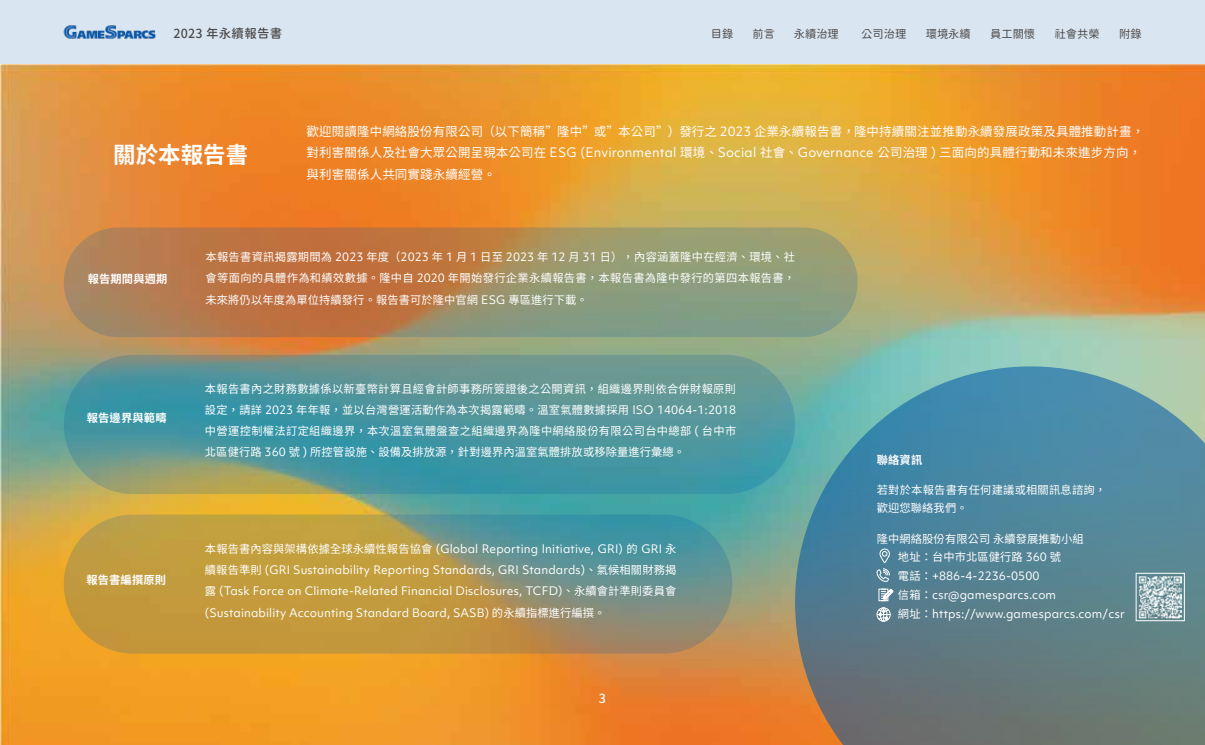
<style>
.page{position:relative;width:1205px;height:745px;background:#fff}
.page>*{position:absolute;margin:0;border:0;box-sizing:border-box;transform-origin:0 0}
.t1{font:700 22.5px "Noto Sans CJ Ktc";color:#fff}
.t2{font:12.5px/21.2px "Noto Sans CJ Ktc";letter-spacing:.01em;color:#fff}
.t3{font:12.5px "Gen Sen Rounded TW M";letter-spacing:.02em;color:#4c4948}
.t4{font:500 12.5px "Noto Sans CJ Ktc";color:#fff}
.t5{font:11.25px/21.2px "Noto Sans CJ Ktc";letter-spacing:.01em;color:#fff;text-align:justify}
.t6{font:11.25px/21.2px "Objektiv Mk 1";letter-spacing:.01em;color:#fff;text-align:justify}
.t7{font:11.25px "Gen Sen Rounded TW R";color:#4c4948}
.t8{font:700 11.25px "Noto Sans CJ Ktc";letter-spacing:.015em;color:#fff}
.s1{font-family:"Objektiv Mk 1"}
.s2{font-family:"Noto Sans CJ Ktc"}
</style>
<div class="page">
<img style="left:0;top:64px;width:1205px;height:680px">
<div style="left:0;top:0;width:1205px;height:64px;background:#d9e5f1"></div>
<img style="left:63px;top:25px;width:93px;height:15px">
<svg style="left:795px;top:366px;width:410px;height:378px;background:#5b8792"></svg>
<svg style="left:64px;top:227px;width:793px;height:110px;background:#a5885e"></svg>
<svg style="left:64px;top:354px;width:731px;height:139px;background:#559698"></svg>
<svg style="left:64px;top:514px;width:668px;height:139px;background:#a29659"></svg>
<svg style="left:881px;top:588px;width:12px;height:13px"></svg>
<div style="left:876px;top:607px;width:14px;height:14px;border:1px solid #fff;border-radius:50%"></div>
<svg style="left:877px;top:607px;width:13px;height:14px"></svg>
<svg style="left:876px;top:548px;width:14px;height:34px"></svg>
<div style="left:1136px;top:572px;width:48px;height:48px;border:1px solid #fff"></div>
<img style="left:1139px;top:575px;width:42px;height:43px">
<p class="t3" style="left:173px;top:26px;width:110px">2023 年永續報告書</p>
<p class="t7" style="left:711px;top:28px;width:24px">目錄</p>
<p class="t7" style="left:752px;top:28px;width:24px">前言</p>
<p class="t7" style="left:794px;top:28px;width:46px">永續治理</p>
<p class="t7" style="left:861px;top:28px;width:46px">公司治理</p>
<p class="t7" style="left:926px;top:28px;width:46px">環境永續</p>
<p class="t7" style="left:990px;top:28px;width:46px">員工關懷</p>
<p class="t7" style="left:1054px;top:28px;width:46px">社會共榮</p>
<p class="t7" style="left:1119px;top:28px;width:24px">附錄</p>
<h1 class="t1" style="left:113px;top:142px;width:137px">關於本報告書</h1>
<p class="t2" style="left:306px;top:121px;width:839px">歡迎閱讀隆中網絡股份有限公司（以下簡稱”隆中”或”本公司”）發行之 <span class="s1">2023</span> 企業永續報告書，隆中持續關注並推動永續發展政策及具體推動計畫，對利害關係人及社會大眾公開呈現本公司在 <span class="s1">ESG (Environmental</span> 環境、<span class="s1">Social</span> 社會、<span class="s1">Governance</span> 公司治理 <span class="s1">)</span> 三面向的具體行動和未來進步方向，與利害關係人共同實踐永續經營。</p>
<p class="t8" style="left:88px;top:272px;width:81px">報告期間與週期</p>
<p class="t8" style="left:87px;top:411px;width:81px">報告邊界與範疇</p>
<p class="t8" style="left:86px;top:573px;width:81px">報告書編撰原則</p>
<p class="t5" style="left:206px;top:246px;width:591px">本報告書資訊揭露期間為 <span class="s1">2023</span> 年度（<span class="s1">2023</span> 年 <span class="s1">1</span> 月 <span class="s1">1</span> 日至 <span class="s1">2023</span> 年 <span class="s1">12</span> 月 <span class="s1">31</span> 日），內容涵蓋隆中在經濟、環境、社會等面向的具體作為和績效數據。隆中自 <span class="s1">2020</span> 年開始發行企業永續報告書，本報告書為隆中發行的第四本報告書，未來將仍以年度為單位持續發行。報告書可於隆中官網 <span class="s1">ESG</span> 專區進行下載。</p>
<p class="t5" style="left:205px;top:378px;width:533px">本報告書內之財務數據係以新臺幣計算且經會計師事務所簽證後之公開資訊，組織邊界則依合併財報原則設定，請詳 <span class="s1">2023</span> 年年報，並以台灣營運活動作為本次揭露範疇。溫室氣體數據採用 <span class="s1">ISO 14064-1:2018</span>中營運控制權法訂定組織邊界，本次溫室氣體盤查之組織邊界為隆中網絡股份有限公司台中總部 <span class="s1">(</span> 台中市北區健行路 <span class="s1">360</span> 號 <span class="s1">)</span> 所控管設施、設備及排放源，針對邊界內溫室氣體排放或移除量進行彙總。</p>
<p class="t6" style="left:205px;top:537px;width:473px"><span class="s2">本報告書內容與架構依據全球永續性報告協會</span> (Global Reporting Initiative, GRI) <span class="s2">的</span> GRI <span class="s2">永續報告準則</span> (GRI Sustainability Reporting Standards, GRI Standards)<span class="s2">、氣候相關財務揭露</span> (Task Force on Climate-Related Financial Disclosures, TCFD)<span class="s2">、永續會計準則委員會</span>(Sustainability Accounting Standard Board, SASB) <span class="s2">的永續指標進行編撰。</span></p>
<p class="t4" style="left:599px;top:690px;width:9px">3</p>
<p class="t8" style="left:877px;top:453px;width:47px">聯絡資訊</p>
<p class="t5" style="left:877px;top:480px;width:231px;line-height:18.8px">若對於本報告書有任何建議或相關訊息諮詢，歡迎您聯絡我們。</p>
<p class="t5" style="left:877px;top:529px;width:209px;line-height:18.8px;text-align:center">隆中網絡股份有限公司永續發展推動小組地址：台中巿北區健行路 <span class="s1">360</span> 號</p>
<p class="t6" style="left:898px;top:566px;width:228px;line-height:18.8px;text-align:left"><span class="s2">電話：</span>+886-4-2236-0500<br><span class="s2">信箱：</span>csr@gamesparcs.com<br><span class="s2">網址：</span>https://www.gamesparcs.com/csr</p>
</div>
